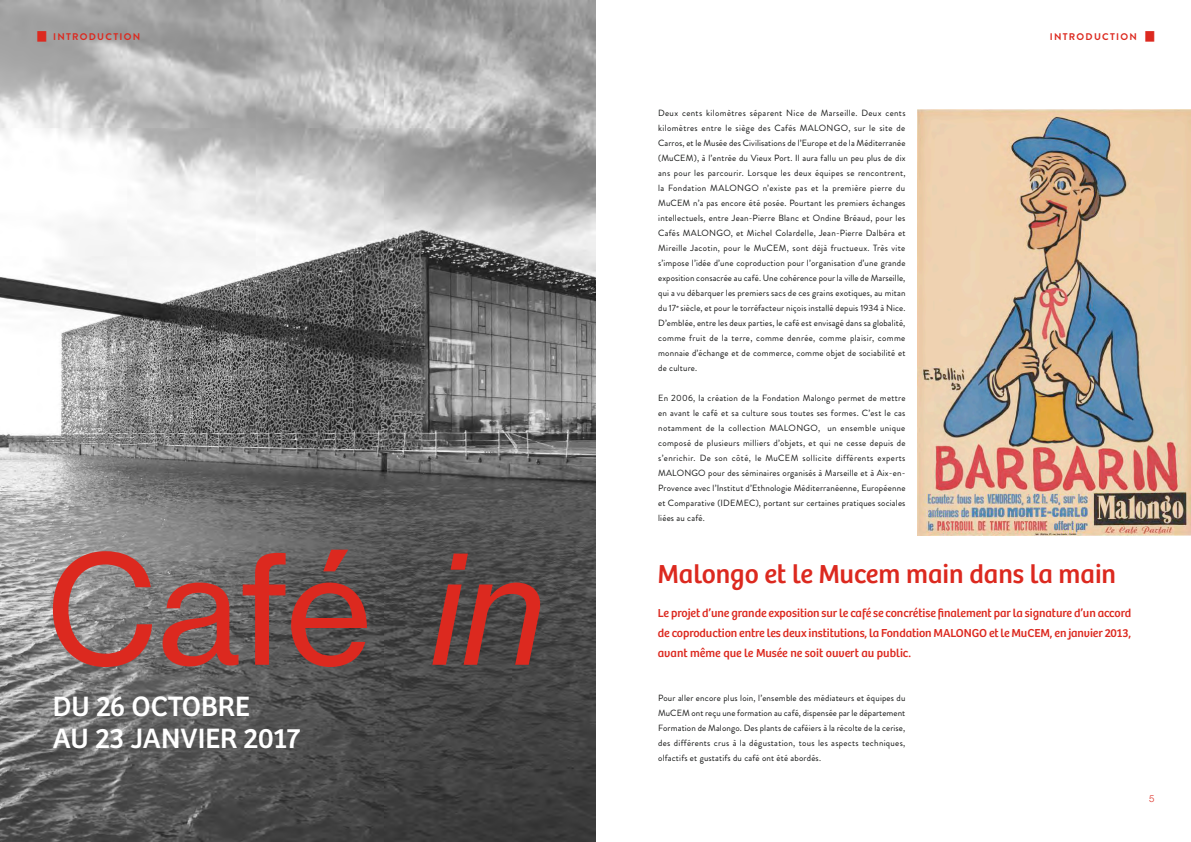
<style>
.page{position:relative;width:1191px;height:842px;background:#fff}
.page>*{position:absolute;margin:0;border:0;box-sizing:border-box;transform-origin:0 0}
.t1{font:29.1px/32.1px "Bree";color:#fff}
.t2{font:27px "Bree";color:#dc291f}
.t3{font:12px/20px "Bree";color:#dc291f;text-align:justify}
.t4{font:700 9.7px "Brandon Grotesque";letter-spacing:.13em;color:#dc291f}
.t5{font:300 9.7px "Helvetica Neue LT Std";color:#dc291f}
.t6{font:9px/15px "Brandon Grotesque";letter-spacing:.02em;color:#131413;text-align:justify}
</style>
<div class="page">
<img style="left:0;top:0;width:595px;height:842px">
<svg style="left:53px;top:550px;width:490px;height:117px;background:#855250"></svg>
<img style="left:917px;top:110px;width:274px;height:426px">
<p class="t4" style="left:37px;top:30px;width:104px"><sup>█</sup> INTRODUCTION</p>
<h1 class="t1" style="left:53px;top:691px;width:249px">DU 26 OCTOBRE<br>AU 23 JANVIER 2017</h1>
<p class="t6" style="left:658px;top:106px;width:249px">Deux cents kilomètres séparent Nice de Marseille. Deux cents kilomètres entre le siège des Cafés MALONGO, sur le site de Carros, et le Musée des Civilisations de l’Europe et de la Méditerranée (MuCEM), à l’entrée du Vieux Port. Il aura fallu un peu plus de dix ans pour les parcourir. Lorsque les deux équipes se rencontrent, la Fondation MALONGO n’existe pas et la première pierre du MuCEM n’a pas encore été posée. Pourtant les premiers échanges intellectuels, entre Jean-Pierre Blanc et Ondine Bréaud, pour les Cafés MALONGO, et Michel Colardelle, Jean-Pierre Dalbéra et Mireille Jacotin, pour le MuCEM, sont déjà fructueux. Très vite s’impose l’idée d’une coproduction pour l’organisation d’une grande exposition consacrée au café. Une cohérence pour la ville de Marseille, qui a vu débarquer les premiers sacs de ces grains exotiques, au mitan du 17<sup>e</sup> siècle, et pour le torréfacteur niçois installé depuis 1934 à Nice.<br>D’emblée, entre les deux parties, le café est envisagé dans sa globalité, comme fruit de la terre, comme denrée, comme plaisir, comme monnaie d’échange et de commerce, comme objet de sociabilité et de culture.</p>
<p class="t6" style="left:658px;top:391px;width:249px">En 2006, la création de la Fondation Malongo permet de mettre en avant le café et sa culture sous toutes ses formes. C’est le cas notamment de la collection MALONGO, un ensemble unique composé de plusieurs milliers d’objets, et qui ne cesse depuis de s’enrichir. De son côté, le MuCEM sollicite différents experts MALONGO pour des séminaires organisés à Marseille et à Aix-en-Provence avec l’Institut d’Ethnologie Méditerranéenne, Européenne et Comparative (IDEMEC), portant sur certaines pratiques sociales liées au café.</p>
<p class="t4" style="left:1049px;top:30px;width:106px">INTRODUCTION <sup>█</sup></p>
<h2 class="t2" style="left:657px;top:558px;width:460px">Malongo et le Mucem main dans la main</h2>
<p class="t3" style="left:658px;top:603px;width:475px">Le projet d’une grande exposition sur le café se concrétise finalement par la signature d’un accord de coproduction entre les deux institutions, la Fondation MALONGO et le MuCEM, en janvier 2013, avant même que le Musée ne soit ouvert au public.</p>
<p class="t6" style="left:658px;top:691px;width:249px">Pour aller encore plus loin, l’ensemble des médiateurs et équipes du MuCEM ont reçu une formation au café, dispensée par le département Formation de Malongo. Des plants de caféiers à la récolte de la cerise, des différents crus à la dégustation, tous les aspects techniques, olfactifs et gustatifs du café ont été abordés.</p>
<p class="t5" style="left:1149px;top:793px;width:7px">5</p>
</div>
